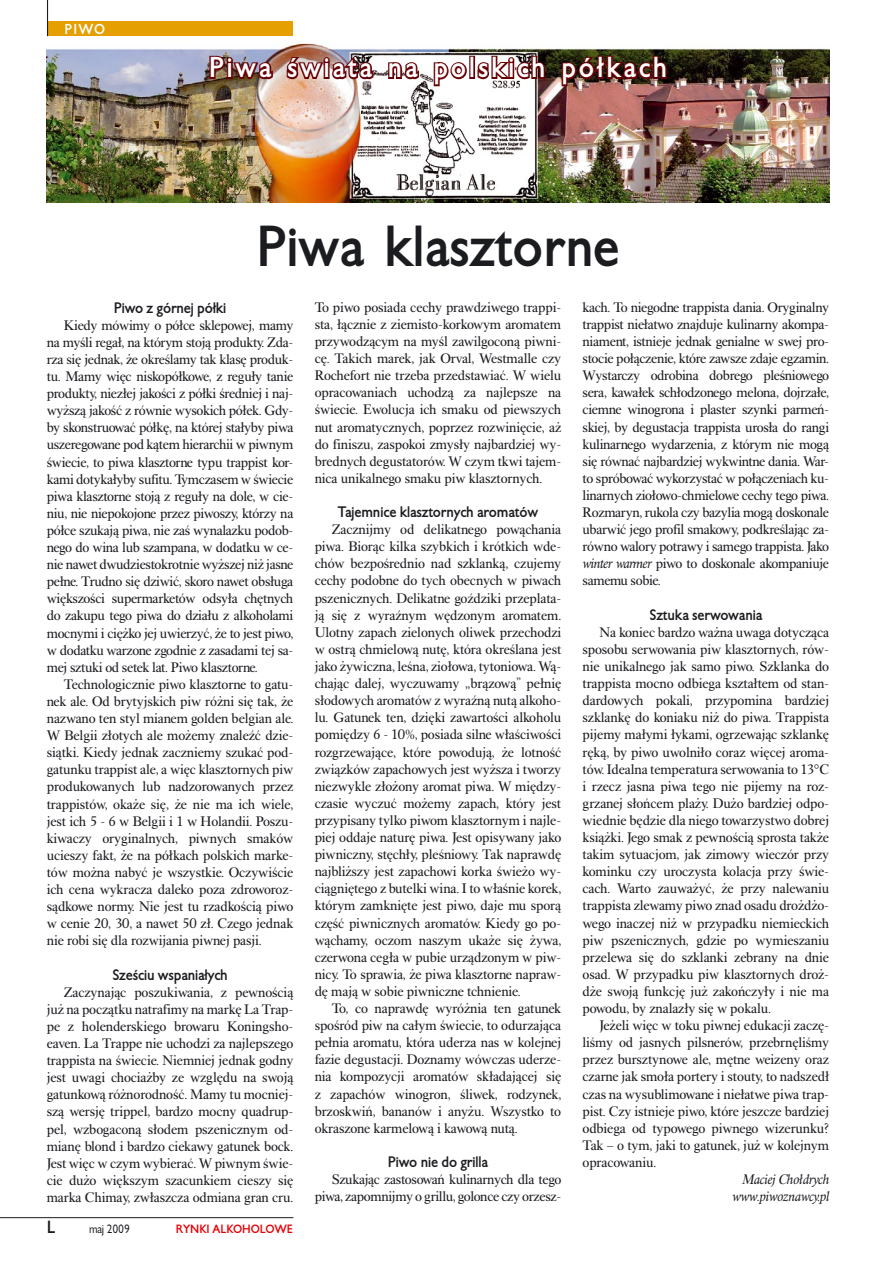
<style>
.page{position:relative;width:893px;height:1263px;background:#fff}
.page>*{position:absolute;margin:0;border:0;box-sizing:border-box;transform-origin:0 0}
.t1{font:700 54px "EFN Gilead OT";color:#1b1c20;scale:.9 1}
.t2{font:700 27px "EFN Gilead OT";letter-spacing:.12em;color:#fff;scale:.9 1}
.t3{font:700 16.5px "EFN Gilead OT";color:#1b1c20;scale:.9 1}
.t4{font:14.25px/17.1px "EFN Alpha Book OT";letter-spacing:-.01em;color:#1b1c20;text-align:justify}
.t5{font:700 14.25px "EFN Gilead OT";letter-spacing:-.01em;color:#1b1c20;scale:.9 1}
.t6{font:italic 14.25px/17.1px "EFN Alpha Book OT";letter-spacing:-.01em;color:#1b1c20;text-align:right}
.t7{font:700 13.5px "EFN Gilead OT";color:#fff;scale:.9 1}
.t8{font:700 11.25px "EFN Gilead OT";color:#e60005;scale:.9 1}
.t9{font:11.25px "EFN Gilead OT";color:#1b1c20;scale:.9 1}
.s1{font-style:italic}
</style>
<div class="page">
<img style="left:47px;top:36px;width:782px;height:167px">
<hr style="left:0;top:1217px;width:293px;height:1px;background:#1b1c20">
<svg style="left:208px;top:54px;width:68px;height:27px;background:#7b4649"></svg>
<svg style="left:285px;top:55px;width:40px;height:26px"></svg>
<div style="left:324px;top:62px;width:6px;height:17px;border:3px solid #680105"></div>
<div style="left:323px;top:57px;width:7px;height:7px;border:3px solid #680105;border-radius:50%"></div>
<svg style="left:331px;top:52px;width:45px;height:29px"></svg>
<svg style="left:387px;top:61px;width:35px;height:20px"></svg>
<svg style="left:432px;top:61px;width:36px;height:27px"></svg>
<div style="left:469px;top:56px;width:6px;height:23px;border:3px solid #680105"></div>
<svg style="left:476px;top:54px;width:71px;height:28px"></svg>
<img style="left:560px;top:54px;width:108px;height:34px">
<div style="left:48px;top:21px;width:245px;height:15px;background:#e69f00"></div>
<hr style="left:47px;top:0;width:1px;height:36px;background:#1b1c20">
<p class="t7" style="left:65px;top:20px;width:47px">PIWO</p>
<h2 class="t2" style="left:209px;top:51px;width:511px">Piwa świata na polskich półkach</h2>
<h1 class="t1" style="left:256px;top:212px;width:405px">Piwa klasztorne</h1>
<p class="t5" style="left:114px;top:298px;width:126px">Piwo z górnej półki</p>
<p class="t4" style="left:47px;top:317px;width:248px;text-indent:17px">Kiedy mówimy o półce sklepowej, mamy na myśli regał, na którym stoją produkty. Zda&shy;rza się jednak, że określamy tak klasę produk&shy;tu. Mamy więc niskopółkowe, z reguły tanie produkty, niezłej jakości z półki średniej i naj&shy;wyższą jakość z równie wysokich półek. Gdy&shy;by skonstruować półkę, na której stałyby piwa uszeregowane pod kątem hierarchii w piwnym świecie, to piwa klasztorne typu trappist kor&shy;kami dotykałyby sufitu. Tymczasem w świecie piwa klasztorne stoją z reguły na dole, w cie&shy;niu, nie niepokojone przez piwoszy, którzy na półce szukają piwa, nie zaś wynalazku podob&shy;nego do wina lub szampana, w dodatku w ce&shy;nie nawet dwudziestokrotnie wyższej niż jasne pełne. Trudno się dziwić, skoro nawet obsługa większości supermarketów odsyła chętnych do zakupu tego piwa do działu z alkoholami mocnymi i ciężko jej uwierzyć, że to jest piwo, w dodatku warzone zgodnie z zasadami tej sa&shy;mej sztuki od setek lat. Piwo klasztorne.</p>
<p class="t4" style="left:47px;top:676px;width:248px;text-indent:17px">Technologicznie piwo klasztorne to gatu&shy;nek ale. Od brytyjskich piw różni się tak, że nazwano ten styl mianem golden belgian ale.<br>W Belgii złotych ale możemy znaleźć dzie&shy;siątki. Kiedy jednak zaczniemy szukać pod&shy;gatunku trappist ale, a więc klasztornych piw produkowanych lub nadzorowanych przez trappistów, okaże się, że nie ma ich wiele, jest ich 5 - 6 w Belgii i 1 w Holandii. Poszu&shy;kiwaczy oryginalnych, piwnych smaków ucieszy fakt, że na półkach polskich marke&shy;tów można nabyć je wszystkie. Oczywiście ich cena wykracza daleko poza zdroworoz&shy;sądkowe normy. Nie jest tu rzadkością piwo w cenie 20, 30, a nawet 50 zł. Czego jednak nie robi się dla rozwijania piwnej pasji.</p>
<p class="t5" style="left:112px;top:965px;width:130px">Sześciu wspaniałych</p>
<p class="t4" style="left:47px;top:984px;width:248px;text-indent:17px">Zaczynając poszukiwania, z pewnością już na początku natrafimy na markę La Trap&shy;pe z holenderskiego browaru Koningsho&shy;eaven. La Trappe nie uchodzi za najlepszego trappista na świecie. Niemniej jednak godny jest uwagi chociażby ze względu na swoją gatunkową różnorodność. Mamy tu mocniej&shy;szą wersję trippel, bardzo mocny quadrup&shy;pel, wzbogaconą słodem pszenicznym od&shy;mianę blond i bardzo ciekawy gatunek bock.<br>Jest więc w czym wybierać. W piwnym świe&shy;cie dużo większym szacunkiem cieszy się marka Chimay, zwłaszcza odmiana gran cru.</p>
<p class="t3" style="left:47px;top:1217px;width:11px">L</p>
<p class="t9" style="left:89px;top:1222px;width:47px">maj 2009</p>
<p class="t8" style="left:176px;top:1222px;width:131px">RYNKI ALKOHOLOWE</p>
<p class="t4" style="left:315px;top:299px;width:248px">To piwo posiada cechy prawdziwego trappi&shy;sta, łącznie z ziemisto-korkowym aromatem przywodzącym na myśl zawilgoconą piwni&shy;cę. Takich marek, jak Orval, Westmalle czy Rochefort nie trzeba przedstawiać. W wielu opracowaniach uchodzą za najlepsze na świecie. Ewolucja ich smaku od piewszych nut aromatycznych, poprzez rozwinięcie, aż do finiszu, zaspokoi zmysły najbardziej wy&shy;brednych degustatorów. W czym tkwi tajem&shy;nica unikalnego smaku piw klasztornych.</p>
<p class="t5" style="left:338px;top:503px;width:224px">Tajemnice klasztornych aromatów</p>
<p class="t4" style="left:315px;top:521px;width:248px;text-indent:17px">Zacznijmy od delikatnego powąchania piwa. Biorąc kilka szybkich i krótkich wde&shy;chów bezpośrednio nad szklanką, czujemy cechy podobne do tych obecnych w piwach pszenicznych. Delikatne goździki przeplata&shy;ją się z wyraźnym wędzonym aromatem.<br>Ulotny zapach zielonych oliwek przechodzi w ostrą chmielową nutę, która określana jest jako żywiczna, leśna, ziołowa, tytoniowa. Wą&shy;chając dalej, wyczuwamy „brązową” pełnię słodowych aromatów z wyraźną nutą alkoho&shy;lu. Gatunek ten, dzięki zawartości alkoholu pomiędzy 6 - 10%, posiada silne właściwości rozgrzewające, które powodują, że lotność związków zapachowych jest wyższa i tworzy niezwykle złożony aromat piwa. W między&shy;czasie wyczuć możemy zapach, który jest przypisany tylko piwom klasztornym i najle&shy;piej oddaje naturę piwa. Jest opisywany jako piwniczny, stęchły, pleśniowy. Tak naprawdę najbliższy jest zapachowi korka świeżo wy&shy;ciągniętego z butelki wina. I to właśnie korek, którym zamknięte jest piwo, daje mu sporą część piwnicznych aromatów. Kiedy go po&shy;wąchamy, oczom naszym ukaże się żywa, czerwona cegła w pubie urządzonym w piw&shy;nicy. To sprawia, że piwa klasztorne napraw&shy;dę mają w sobie piwniczne tchnienie.</p>
<p class="t4" style="left:315px;top:1000px;width:248px;text-indent:17px">To, co naprawdę wyróżnia ten gatunek spośród piw na całym świecie, to odurzająca pełnia aromatu, która uderza nas w kolejnej fazie degustacji. Doznamy wówczas uderze&shy;nia kompozycji aromatów składającej się z zapachów winogron, śliwek, rodzynek, brzoskwiń, bananów i anyżu. Wszystko to okraszone karmelową i kawową nutą.</p>
<p class="t5" style="left:388px;top:1153px;width:113px">Piwo nie do grilla</p>
<p class="t4" style="left:315px;top:1171px;width:248px;text-align:right">Szukając zastosowań kulinarnych dla tego piwa, zapomnijmy o grillu, golonce czy orzesz-</p>
<p class="t4" style="left:583px;top:299px;width:248px">kach. To niegodne trappista dania. Oryginalny trappist niełatwo znajduje kulinarny akompa&shy;niament, istnieje jednak genialne w swej pro&shy;stocie połączenie, które zawsze zdaje egzamin.<br>Wystarczy odrobina dobrego pleśniowego sera, kawałek schłodzonego melona, dojrzałe, ciemne winogrona i plaster szynki parmeń&shy;skiej, by degustacja trappista urosła do rangi kulinarnego wydarzenia, z którym nie mogą się równać najbardziej wykwintne dania. War&shy;to spróbować wykorzystać w połączeniach ku&shy;linarnych ziołowo-chmielowe cechy tego piwa.<br>Rozmaryn, rukola czy bazylia mogą doskonale ubarwić jego profil smakowy, podkreślając za&shy;równo walory potrawy i samego trappista. Jako <span class="s1">winter warmer</span> piwo to doskonale akompaniuje samemu sobie.</p>
<p class="t5" style="left:649px;top:605px;width:127px">Sztuka serwowania</p>
<p class="t4" style="left:583px;top:624px;width:248px;text-indent:17px">Na koniec bardzo ważna uwaga dotycząca sposobu serwowania piw klasztornych, rów&shy;nie unikalnego jak samo piwo. Szklanka do trappista mocno odbiega kształtem od stan&shy;dardowych pokali, przypomina bardziej szklankę do koniaku niż do piwa. Trappista pijemy małymi łykami, ogrzewając szklankę ręką, by piwo uwolniło coraz więcej aroma&shy;tów. Idealna temperatura serwowania to 13°C i rzecz jasna piwa tego nie pijemy na roz&shy;grzanej słońcem plaży. Dużo bardziej odpo&shy;wiednie będzie dla niego towarzystwo dobrej książki. Jego smak z pewnością sprosta także takim sytuacjom, jak zimowy wieczór przy kominku czy uroczysta kolacja przy świe&shy;cach. Warto zauważyć, że przy nalewaniu trappista zlewamy piwo znad osadu drożdżo&shy;wego inaczej niż w przypadku niemieckich piw pszenicznych, gdzie po wymieszaniu przelewa się do szklanki zebrany na dnie osad. W przypadku piw klasztornych droż&shy;dże swoją funkcję już zakończyły i nie ma powodu, by znalazły się w pokalu.</p>
<p class="t4" style="left:583px;top:1017px;width:248px;text-indent:17px">Jeżeli więc w toku piwnej edukacji zaczę&shy;liśmy od jasnych pilsnerów, przebrnęliśmy przez bursztynowe ale, mętne weizeny oraz czarne jak smoła portery i stouty, to nadszedł czas na wysublimowane i niełatwe piwa trap&shy;pist. Czy istnieje piwo, które jeszcze bardziej odbiega od typowego piwnego wizerunku?<br>Tak – o tym, jaki to gatunek, już w kolejnym opracowaniu.</p>
<p class="t6" style="left:732px;top:1171px;width:98px">Maciej Chołdrych www.piwoznawcy.pl</p>
</div>
